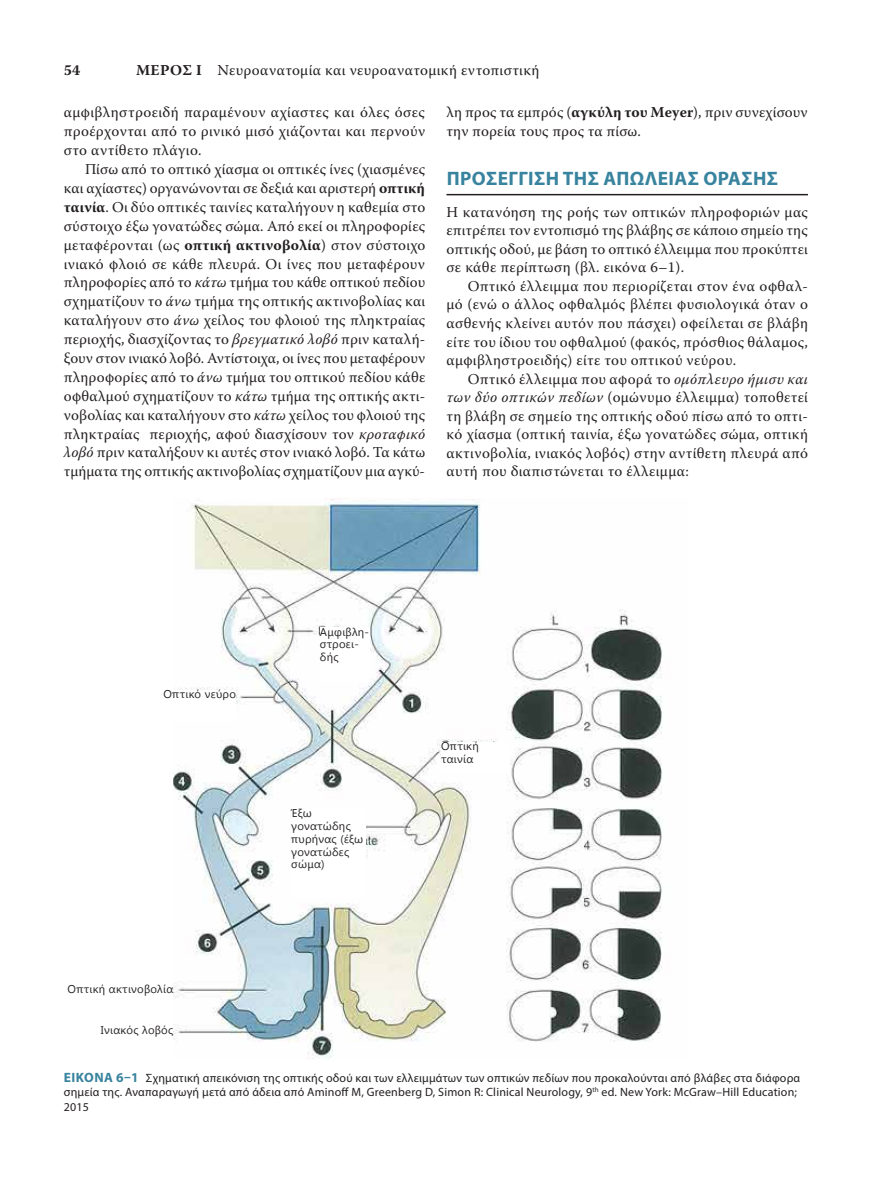
<style>
.page{position:relative;width:893px;height:1191px;background:#fff}
.page>*{position:absolute;margin:0;border:0;box-sizing:border-box;transform-origin:0 0}
.t1{font:700 19.5px "Myriad Pro";letter-spacing:.02em;color:#38839e}
.t2{font:15px/18.6px "Warnock Pro";letter-spacing:.02em;color:#231f20}
.t3{font:15px "Warnock Pro";color:#231f20}
.t4{font:15px "Warnock Pro";letter-spacing:-.005em;color:#231f20}
.t5{font:700 15px "Warnock Pro";color:#231f20}
.t6{font:12px/14.4px "Myriad Pro";letter-spacing:.015em;color:#231f20}
.t7{font:11.25px/12.8px "Segoe UI";letter-spacing:.02em;color:#231f20}
.s1{font-weight:700}
.s2{font-style:italic}
.s3{font-weight:700;font-size:13.5px;color:#38839e}
</style>
<div class="page">
<hr style="left:446px;top:194px;width:362px;height:1px;background:#231f20">
<img style="left:173px;top:499px;width:489px;height:560px">
<div style="left:441px;top:742px;width:68px;height:32px;background:#fff"></div>
<div style="left:291px;top:809px;width:75px;height:88px;background:#fff"></div>
<div style="left:149px;top:690px;width:87px;height:32px;background:#fff"></div>
<div style="left:320px;top:627px;width:50px;height:54px;background:#fff"></div>
<p class="t5" style="left:64px;top:61px;width:18px">54</p>
<p class="t2" style="left:136px;top:60px;width:405px"><span class="s1">ΜΕΡΟΣ Ι</span> Νευροανατομία και νευροανατομική εντοπιστική</p>
<p class="t2" style="left:64px;top:103px;width:363px">αμφιβληστροειδή παραμένουν αχίαστες και όλες όσες</p>
<p class="t2" style="left:64px;top:122px;width:363px">προέρχονται από το ρινικό μισό χιάζονται και περνούν</p>
<p class="t2" style="left:64px;top:141px;width:139px">στο αντίθετο πλάγιο.</p>
<p class="t2" style="left:85px;top:160px;width:342px">Πίσω από το οπτικό χίασμα οι οπτικές ίνες (χιασμένες</p>
<p class="t3" style="left:64px;top:179px;width:363px">και αχίαστες) οργανώνονται σε δεξιά και αριστερή <span class="s1">οπτική</span></p>
<p class="t2" style="left:64px;top:197px;width:363px"><span class="s1">ταινία</span>. Οι δύο οπτικές ταινίες καταλήγουν η καθεμία στο</p>
<p class="t2" style="left:64px;top:216px;width:363px">σύστοιχο έξω γονατώδες σώμα. Από εκεί οι πληροφορίες</p>
<p class="t2" style="left:64px;top:235px;width:363px">μεταφέρονται (ως <span class="s1">οπτική ακτινοβολία</span>) στον σύστοιχο</p>
<p class="t2" style="left:64px;top:254px;width:363px">ινιακό φλοιό σε κάθε πλευρά. Οι ίνες που μεταφέρουν</p>
<p class="t2" style="left:64px;top:273px;width:363px">πληροφορίες από το <span class="s2">κάτω</span> τμήμα του κάθε οπτικού πεδίου</p>
<p class="t2" style="left:64px;top:292px;width:363px">σχηματίζουν το <span class="s2">άνω</span> τμήμα της οπτικής ακτινοβολίας και</p>
<p class="t2" style="left:64px;top:311px;width:363px">καταλήγουν στο <span class="s2">άνω</span> χείλος του φλοιού της πληκτραίας</p>
<p class="t2" style="left:64px;top:329px;width:363px">περιοχής, διασχίζοντας το <span class="s2">βρεγματικό λοβό</span> πριν καταλή-</p>
<p class="t4" style="left:64px;top:349px;width:363px">ξουν στον ινιακό λοβό. Αντίστοιχα, οι ίνες που μεταφέρουν</p>
<p class="t2" style="left:64px;top:367px;width:363px">πληροφορίες από το <span class="s2">άνω</span> τμήμα του οπτικού πεδίου κάθε</p>
<p class="t2" style="left:64px;top:386px;width:363px">οφθαλμού σχηματίζουν το <span class="s2">κάτω</span> τμήμα της οπτικής ακτι-</p>
<p class="t2" style="left:64px;top:405px;width:363px">νοβολίας και καταλήγουν στο <span class="s2">κάτω</span> χείλος του φλοιού της</p>
<p class="t2" style="left:64px;top:424px;width:363px">πληκτραίας περιοχής, αφού διασχίσουν τον <span class="s2">κροταφικό</span></p>
<p class="t2" style="left:64px;top:443px;width:363px"><span class="s2">λοβό</span> πριν καταλήξουν κι αυτές στον ινιακό λοβό. Τα κάτω</p>
<p class="t3" style="left:64px;top:462px;width:363px">τμήματα της οπτικής ακτινοβολίας σχηματίζουν μια αγκύ-</p>
<p class="t2" style="left:446px;top:103px;width:363px">λη προς τα εμπρός (<span class="s1">αγκύλη του Meyer</span>), πριν συνεχίσουν την πορεία τους προς τα πίσω.</p>
<p class="t1" style="left:447px;top:166px;width:333px">ΠΡΟΣΕΓΓΙΣΗ ΤΗΣ ΑΠΩΛΕΙΑΣ ΟΡΑΣΗΣ</p>
<p class="t2" style="left:446px;top:202px;width:363px">Η κατανόηση της ροής των οπτικών πληροφοριών μας</p>
<p class="t2" style="left:446px;top:221px;width:363px">επιτρέπει τον εντοπισμό της βλάβης σε κάποιο σημείο της</p>
<p class="t2" style="left:446px;top:239px;width:363px">οπτικής οδού, με βάση το οπτικό έλλειμμα που προκύπτει</p>
<p class="t2" style="left:446px;top:258px;width:239px">σε κάθε περίπτωση (βλ. εικόνα 6–1).</p>
<p class="t2" style="left:468px;top:276px;width:342px">Οπτικό έλλειμμα που περιορίζεται στον ένα οφθαλ-</p>
<p class="t2" style="left:446px;top:295px;width:363px">μό (ενώ ο άλλος οφθαλμός βλέπει φυσιολογικά όταν ο</p>
<p class="t2" style="left:446px;top:313px;width:363px">ασθενής κλείνει αυτόν που πάσχει) οφείλεται σε βλάβη</p>
<p class="t2" style="left:446px;top:332px;width:363px">είτε του ίδιου του οφθαλμού (φακός, πρόσθιος θάλαμος,</p>
<p class="t2" style="left:446px;top:350px;width:291px">αμφιβληστροειδής) είτε του οπτικού νεύρου.</p>
<p class="t2" style="left:468px;top:369px;width:342px">Οπτικό έλλειμμα που αφορά το <span class="s2">ομόπλευρο ήμισυ και</span></p>
<p class="t2" style="left:446px;top:388px;width:363px"><span class="s2">των δύο οπτικών πεδίων</span> (ομώνυμο έλλειμμα) τοποθετεί</p>
<p class="t2" style="left:446px;top:406px;width:363px">τη βλάβη σε σημείο της οπτικής οδού πίσω από το οπτι-</p>
<p class="t2" style="left:446px;top:425px;width:363px">κό χίασμα (οπτική ταινία, έξω γονατώδες σώμα, οπτική</p>
<p class="t2" style="left:446px;top:443px;width:363px">ακτινοβολία, ινιακός λοβός) στην αντίθετη πλευρά από</p>
<p class="t2" style="left:446px;top:462px;width:244px">αυτή που διαπιστώνεται το έλλειμμα:</p>
<p class="t7" style="left:164px;top:687px;width:74px">Οπτικό νεύρο</p>
<p class="t7" style="left:68px;top:982px;width:107px">Οπτική ακτινοβολία</p>
<p class="t7" style="left:101px;top:1023px;width:74px">Ινιακός λοβός</p>
<p class="t7" style="left:320px;top:624px;width:51px">Αμφιβλη&shy;στροει&shy;δής</p>
<p class="t7" style="left:291px;top:806px;width:74px">Έξω γονατώδης πυρήνας (έξω γονατώδες σώμα)</p>
<p class="t7" style="left:441px;top:739px;width:39px">Οπτική ταινία</p>
<p class="t6" style="left:64px;top:1070px;width:738px"><span class="s3">ΕΙΚΌΝΑ 6–1</span> Σχηματική απεικόνιση της οπτικής οδού και των ελλειμμάτων των οπτικών πεδίων που προκαλούνται από βλάβες στα διάφορα σημεία της. Αναπαραγωγή μετά από άδεια από Aminoff M, Greenberg D, Simon R: Clinical Neurology, 9<sup>th</sup> ed. New York: McGraw–Hill Education;<br>2015</p>
</div>
